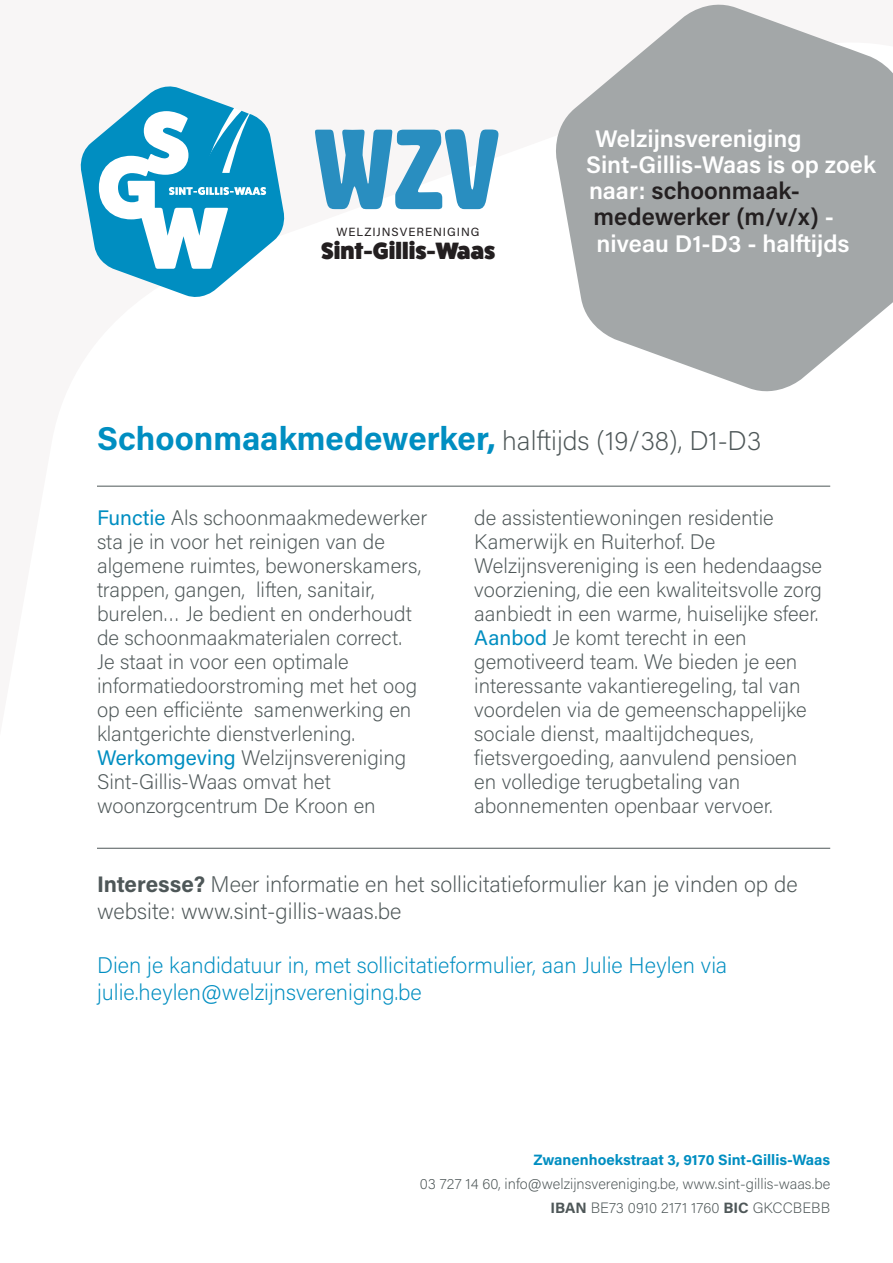
<style>
.page{position:relative;width:893px;height:1263px;background:#fff}
.page>*{position:absolute;margin:0;border:0;box-sizing:border-box;transform-origin:0 0}
.t1{font:111.9px "HWT Artz";color:#298ec0}
.t2{font:200 27px "Acumin Pro";color:#4e5758}
.t3{font:600 24px/26.1px "Acumin Pro";color:#fff}
.t4{font:600 24px "Acumin Pro";color:#231f20}
.t5{font:800 23.7px "Fat Frank";color:#231f20}
.t6{font:200 22.5px/27px "Acumin Pro";color:#4e5758}
.t7{font:200 22.5px/27px "Acumin Pro";color:#008ec1}
.t8{font:200 21px/24px "Acumin Pro";color:#4e5758}
.t9{font:200 15px/24px "Acumin Pro";color:#4e5758;text-align:right}
.t10{font:700 15px "Acumin Pro";color:#008ec1}
.t11{font:11.85px "Acumin Pro";letter-spacing:.08em;color:#231f20}
.s1{color:#231f20}
.s2{color:#fff}
.s3{font-weight:700;font-size:33px;color:#008ec1}
.s4{font-weight:400;color:#008ec1}
.s5{font-weight:700}
</style>
<div class="page">
<svg style="left:556px;top:4px;width:337px;height:388px;fill:#a3a7a8"></svg>
<hr style="left:97px;top:486px;width:733px;height:1px;background:#4e5758">
<hr style="left:97px;top:848px;width:733px;height:1px;background:#4e5758">
<svg style="left:81px;top:86px;width:203px;height:211px"></svg>
<p class="t1" style="left:314px;top:111px;width:187px">WZV</p>
<p class="t11" style="left:336px;top:223px;width:145px">WELZIJNSVERENIGING</p>
<p class="t5" style="left:321px;top:238px;width:176px">Sint-Gillis-Waas</p>
<p class="t3" style="left:595px;top:124px;width:208px">Welzijnsvereniging</p>
<p class="t3" style="left:586px;top:151px;width:291px">Sint-Gillis-Waas is op zoek naar: <span class="s1">schoonmaak-</span></p>
<p class="t4" style="left:593px;top:200px;width:242px">medewerker (m/v/x) <span class="s2">-</span></p>
<p class="t3" style="left:596px;top:229px;width:254px">niveau D1-D3 - halftijds</p>
<p class="t2" style="left:97px;top:422px;width:666px"><span class="s3">Schoonmaakmedewerker,</span> halftijds (19/38), D1-D3</p>
<p class="t8" style="left:97px;top:505px;width:332px"><span class="s4">Functie</span> Als schoonmaakmedewerker sta je in voor het reinigen van de algemene ruimtes, bewonerskamers, trappen, gangen, liften, sanitair, burelen… Je bedient en onderhoudt de schoonmaakmaterialen correct.<br>Je staat in voor een optimale informatiedoorstroming met het oog op een efficiënte samenwerking en klantgerichte dienstverlening.</p>
<p class="t8" style="left:97px;top:745px;width:311px"><span class="s4">Werkomgeving</span> Welzijnsvereniging<br>Sint-Gillis-Waas omvat het woonzorgcentrum De Kroon en</p>
<p class="t8" style="left:474px;top:505px;width:349px">de assistentiewoningen residentie Kamerwijk en Ruiterhof. De Welzijnsvereniging is een hedendaagse voorziening, die een kwaliteitsvolle zorg aanbiedt in een warme, huiselijke sfeer.</p>
<p class="t8" style="left:474px;top:625px;width:334px"><span class="s4">Aanbod</span> Je komt terecht in een gemotiveerd team. We bieden je een interessante vakantieregeling, tal van voordelen via de gemeenschappelijke sociale dienst, maaltijdcheques, fietsvergoeding, aanvulend pensioen en volledige terugbetaling van abonnementen openbaar vervoer.</p>
<p class="t6" style="left:97px;top:870px;width:702px"><span class="s5">Interesse?</span> Meer informatie en het sollicitatieformulier kan je vinden op de website: www.sint-gillis-waas.be</p>
<p class="t7" style="left:97px;top:951px;width:632px">Dien je kandidatuur in, met sollicitatieformulier, aan Julie Heylen via julie.heylen@welzijnsvereniging.be</p>
<p class="t10" style="left:533px;top:1149px;width:298px">Zwanenhoekstraat 3, 9170 Sint-Gillis-Waas</p>
<p class="t9" style="left:420px;top:1171px;width:412px">03 727 14 60, info@welzijnsvereniging.be, www.sint-gillis-waas.be<br><span class="s5">IBAN</span> BE73 0910 2171 1760 <span class="s5">BIC</span> GKCCBEBB</p>
</div>
